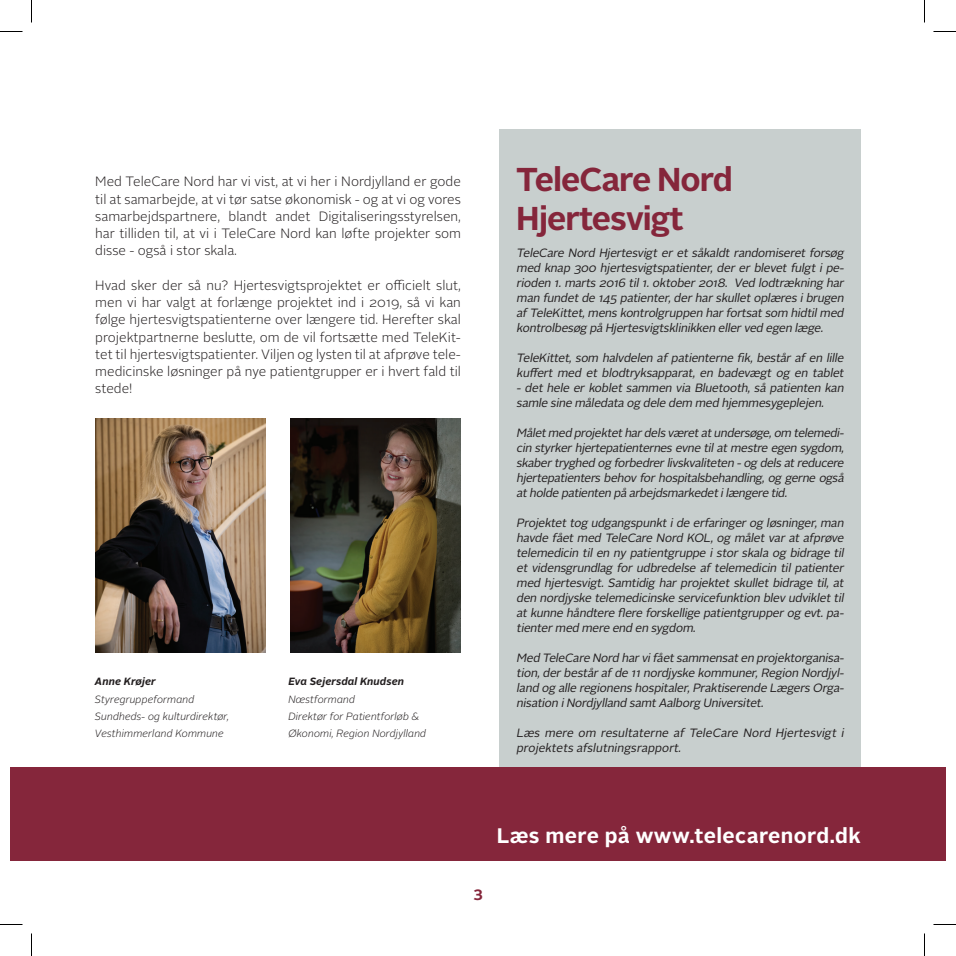
<style>
.page{position:relative;width:956px;height:956px;background:#fff}
.page>*{position:absolute;margin:0;border:0;box-sizing:border-box;transform-origin:0 0}
.t1{font:700 33px/39.6px "Alright Sans";letter-spacing:-.03em;color:#85263b}
.t2{font:700 21px "Alright Sans";letter-spacing:.02em;color:#fff}
.t3{font:700 15px "Alright Sans";color:#85263b}
.t4{font:300 13.5px/17.2px "Alright Sans";color:#231f20;text-align:justify}
.t5{font:italic 12px/15px "Alright Sans";letter-spacing:-.02em;color:#231f20;text-align:justify}
.t6{font:italic 300 10.5px/17.2px "Alright Sans";color:#231f20}
.t7{font:italic 700 10.5px "Alright Sans";letter-spacing:.01em;color:#231f20}
</style>
<div class="page">
<div style="left:499px;top:129px;width:362px;height:640px;background:#c8cfce"></div>
<img style="left:291px;top:418px;width:170px;height:234px">
<div style="left:10px;top:767px;width:936px;height:94px;background:#85263b"></div>
<img style="left:95px;top:418px;width:170px;height:234px">
<svg style="left:0;top:31px;width:22px;height:1px"></svg>
<svg style="left:933px;top:31px;width:23px;height:1px"></svg>
<svg style="left:0;top:924px;width:22px;height:1px"></svg>
<svg style="left:933px;top:924px;width:23px;height:1px"></svg>
<svg style="left:31px;top:0;width:1px;height:23px"></svg>
<svg style="left:31px;top:933px;width:1px;height:23px"></svg>
<svg style="left:924px;top:0;width:1px;height:23px"></svg>
<svg style="left:924px;top:933px;width:1px;height:23px"></svg>
<p class="t4" style="left:95px;top:173px;width:367px">Med TeleCare Nord har vi vist, at vi her i Nordjylland er gode til at samarbejde, at vi tør satse økonomisk - og at vi og vores samarbejdspartnere, blandt andet Digitaliseringsstyrelsen, har tilliden til, at vi i TeleCare Nord kan løfte projekter som disse - også i stor skala.</p>
<p class="t4" style="left:95px;top:277px;width:367px">Hvad sker der så nu? Hjertesvigtsprojektet er officielt slut, men vi har valgt at forlænge projektet ind i 2019, så vi kan følge hjertesvigtspatienterne over længere tid. Herefter skal projektpartnerne beslutte, om de vil fortsætte med TeleKit&shy;tet til hjertesvigtspatienter. Viljen og lysten til at afprøve tele&shy;medicinske løsninger på nye patientgrupper er i hvert fald til stede!</p>
<p class="t7" style="left:95px;top:674px;width:62px">Anne Krøjer</p>
<p class="t6" style="left:95px;top:690px;width:136px">Styregruppeformand<br>Sundheds- og kulturdirektør,<br>Vesthimmerland Kommune</p>
<p class="t7" style="left:288px;top:674px;width:117px">Eva Sejersdal Knudsen</p>
<p class="t6" style="left:288px;top:690px;width:139px">Næstformand<br>Direktør for Patientforløb &amp;<br>Økonomi, Region Nordjylland</p>
<h1 class="t1" style="left:516px;top:160px;width:218px">TeleCare Nord<br>Hjertesvigt</h1>
<p class="t5" style="left:516px;top:246px;width:332px">TeleCare Nord Hjertesvigt er et såkaldt randomiseret forsøg med knap 300 hjertesvigtspatienter, der er blevet fulgt i pe&shy;rioden 1.marts2016 til1.oktober2018. Ved lodtrækning har man fundetde 145 patienter,derharskulletoplæresibrugen afTeleKittet,menskontrolgruppen harfortsatsom hidtilmed kontrolbesøg på Hjertesvigtsklinikken ellerved egen læge.</p>
<p class="t5" style="left:516px;top:351px;width:332px">TeleKittet, som halvdelen af patienterne fik, består af en lille kuffert med et blodtryksapparat, en badevægt og en tablet</p>
<p class="t5" style="left:516px;top:381px;width:332px">- det hele er koblet sammen via Bluetooth, så patienten kan samle sine måledata og dele dem med hjemmesygeplejen.</p>
<p class="t5" style="left:516px;top:426px;width:332px">Måletmed projektethardelsværetatundersøge,om telemedi&shy;cin styrkerhjertepatienternesevne tilatmestre egen sygdom, skabertryghed og forbedrerlivskvaliteten -og delsatreducere hjertepatientersbehovforhospitalsbehandling,og gerne også atholde patienten påarbejdsmarkedetilængere tid.</p>
<p class="t5" style="left:516px;top:516px;width:332px">Projektettog udgangspunktide erfaringerog løsninger,man havde fåetmed TeleCare Nord KOL,og måletvaratafprøve telemedicin til en ny patientgruppe i stor skala og bidrage til et vidensgrundlag for udbredelse af telemedicin til patienter med hjertesvigt. Samtidig har projektet skullet bidrage til, at den nordjyske telemedicinske servicefunktion blevudviklettil atkunne håndtere flere forskellige patientgrupperog evt.pa&shy;tientermed mere end en sygdom.</p>
<p class="t5" style="left:516px;top:651px;width:332px">Med TeleCare Nord harvifåetsammensaten projektorganisa&shy;tion,derbestårafde 11nordjyske kommuner,Region Nordjyl&shy;land og alle regionenshospitaler,Praktiserende LægersOrga&shy;nisation iNordjylland samtAalborg Universitet.</p>
<p class="t5" style="left:516px;top:726px;width:332px">Læs mere om resultaterne af TeleCare Nord Hjertesvigt i projektets afslutningsrapport.</p>
<h2 class="t2" style="left:497px;top:821px;width:365px">Læs mere på www.telecarenord.dk</h2>
<p class="t3" style="left:473px;top:882px;width:11px">3</p>
</div>
